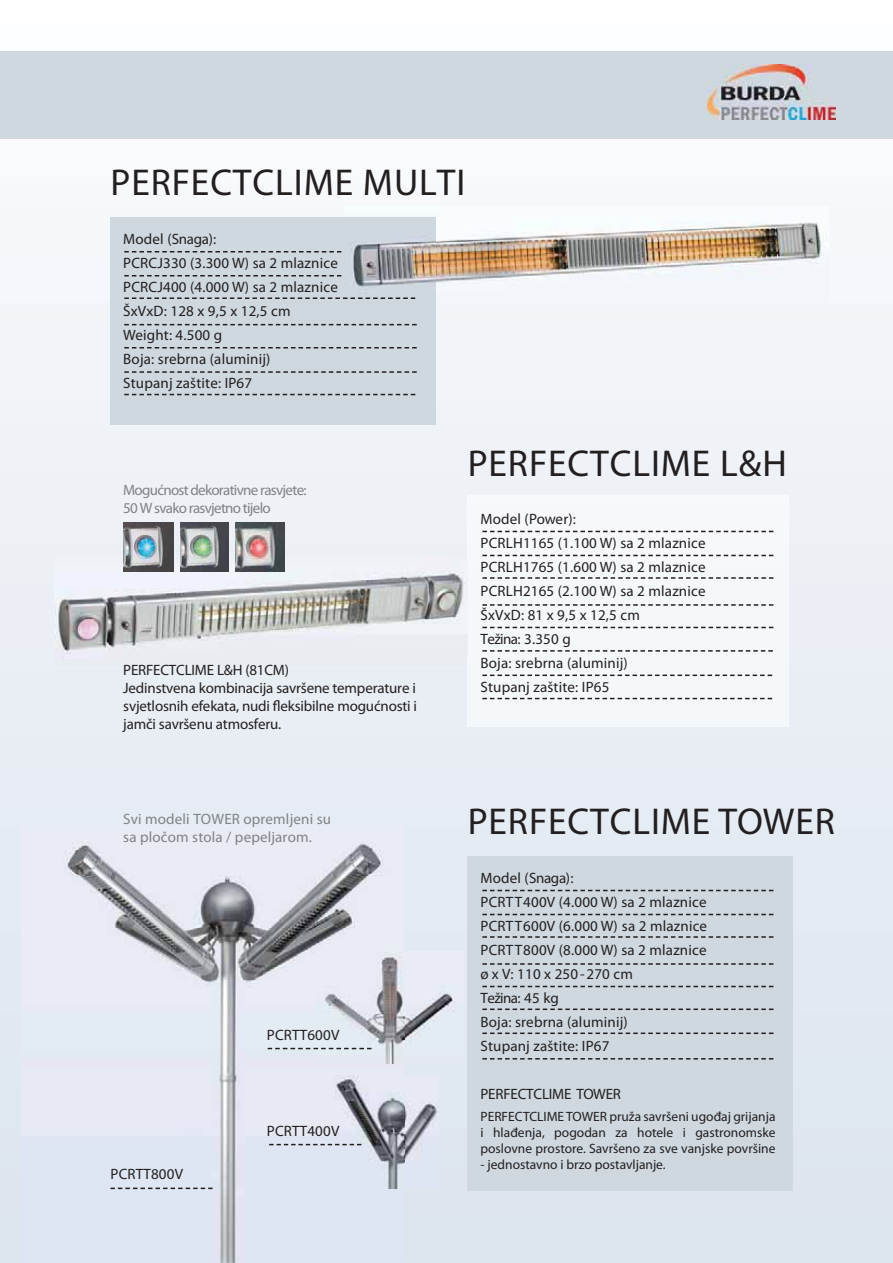
<style>
.page{position:relative;width:893px;height:1263px;background:#fff}
.page>*{position:absolute;margin:0;border:0;box-sizing:border-box;transform-origin:0 0}
.t1{font:condensed 37.5px "Franklin Gothic";letter-spacing:.025em;color:#231f20}
.t2{font:condensed 15px/24px "Franklin Gothic";letter-spacing:.01em;color:#231f20}
.t3{font:condensed 15px/18px "Franklin Gothic";letter-spacing:-.045em;color:#808285}
.t4{font:condensed 15px/18px "Franklin Gothic";letter-spacing:.01em;color:#808285}
.t5{font:600 condensed 15px "Franklin Gothic";letter-spacing:-.015em;color:#231f20}
.t6{font:13.5px/16.2px "Myriad Pro";color:#231f20;text-align:justify}
</style>
<div class="page">
<div style="left:0;top:0;width:893px;height:1263px;background:linear-gradient(to bottom,#fbfcfd,#dbe3ee)"></div>
<div style="left:0;top:51px;width:893px;height:87px;background:#ced8de"></div>
<div style="left:110px;top:217px;width:326px;height:208px;background:#ced8de"></div>
<svg style="left:124px;top:251px;width:217px;height:2px"></svg>
<svg style="left:124px;top:275px;width:217px;height:2px"></svg>
<svg style="left:124px;top:298px;width:216px;height:1px"></svg>
<svg style="left:124px;top:324px;width:293px;height:1px"></svg>
<svg style="left:124px;top:394px;width:291px;height:1px"></svg>
<div style="left:468px;top:856px;width:325px;height:335px;background:#ced8de"></div>
<svg style="left:482px;top:890px;width:291px;height:1px"></svg>
<svg style="left:482px;top:914px;width:291px;height:1px"></svg>
<svg style="left:482px;top:936px;width:291px;height:2px"></svg>
<svg style="left:482px;top:963px;width:291px;height:2px"></svg>
<svg style="left:482px;top:986px;width:291px;height:1px"></svg>
<svg style="left:482px;top:1009px;width:291px;height:1px"></svg>
<svg style="left:482px;top:1033px;width:291px;height:1px"></svg>
<svg style="left:482px;top:1058px;width:291px;height:2px"></svg>
<div style="left:467px;top:496px;width:321px;height:230px;background:#f5f8fb"></div>
<svg style="left:482px;top:531px;width:291px;height:1px"></svg>
<svg style="left:482px;top:555px;width:291px;height:1px"></svg>
<svg style="left:482px;top:577px;width:291px;height:2px"></svg>
<svg style="left:482px;top:604px;width:291px;height:2px"></svg>
<svg style="left:482px;top:627px;width:291px;height:1px"></svg>
<svg style="left:482px;top:650px;width:291px;height:2px"></svg>
<svg style="left:482px;top:675px;width:290px;height:1px"></svg>
<svg style="left:482px;top:698px;width:290px;height:1px"></svg>
<img style="left:54px;top:554px;width:414px;height:112px">
<img style="left:436px;top:206px;width:393px;height:96px">
<img style="left:344px;top:206px;width:92px;height:11px">
<img style="left:343px;top:241px;width:93px;height:58px">
<img style="left:343px;top:298px;width:72px;height:1px">
<img style="left:180px;top:523px;width:49px;height:48px">
<img style="left:236px;top:523px;width:48px;height:48px">
<img style="left:124px;top:522px;width:49px;height:50px">
<img style="left:21px;top:825px;width:383px;height:438px">
<img style="left:315px;top:951px;width:148px;height:112px">
<img style="left:334px;top:1075px;width:104px;height:114px">
<svg style="left:110px;top:1188px;width:103px;height:1px"></svg>
<svg style="left:268px;top:1048px;width:103px;height:1px"></svg>
<svg style="left:269px;top:1144px;width:92px;height:1px"></svg>
<svg style="left:124px;top:371px;width:293px;height:2px"></svg>
<svg style="left:124px;top:347px;width:293px;height:2px"></svg>
<img style="left:707px;top:65px;width:128px;height:54px">
<h1 class="t1" style="left:110px;top:170px;width:356px">PERFECTCLIME MULTI</h1>
<p class="t2" style="left:123px;top:228px;width:216px">Model (Snaga):<br>PCRCJ330 (3.300 W) sa 2 mlaznice<br>PCRCJ400 (4.000 W) sa 2 mlaznice<br>ŠxVxD: 128 x 9,5 x 12,5 cm<br>Weight: 4.500 g<br>Boja: srebrna (aluminij)<br>Stupanj zaštite: IP67</p>
<p class="t3" style="left:123px;top:482px;width:185px">Mogućnost dekorativne rasvjete:<br>50 W svako rasvjetno tijelo</p>
<p class="t5" style="left:123px;top:665px;width:167px">PERFECTCLIME L&amp;H (81CM)</p>
<p class="t2" style="left:123px;top:681px;width:295px;line-height:18px;text-align:justify">Jedinstvena kombinacija savršene temperature i svjetlosnih efekata, nudi fleksibilne mogućnosti i jamči savršenu atmosferu.</p>
<h1 class="t1" style="left:468px;top:451px;width:321px">PERFECTCLIME L&amp;H</h1>
<p class="t2" style="left:480px;top:508px;width:227px">Model (Power):<br>PCRLH1165 (1.100 W) sa 2 mlaznice<br>PCRLH1765 (1.600 W) sa 2 mlaznice<br>PCRLH2165 (2.100 W) sa 2 mlaznice<br>ŠxVxD: 81 x 9,5 x 12,5 cm<br>Težina: 3.350 g<br>Boja: srebrna (aluminij)<br>Stupanj zaštite: IP65</p>
<p class="t4" style="left:123px;top:812px;width:209px">Svi modeli TOWER opremljeni su sa pločom stola / pepeljarom.</p>
<p class="t2" style="left:267px;top:1024px;width:74px">PCRTT600V</p>
<p class="t2" style="left:110px;top:1163px;width:74px">PCRTT800V</p>
<p class="t2" style="left:267px;top:1120px;width:74px">PCRTT400V</p>
<h1 class="t1" style="left:468px;top:809px;width:369px">PERFECTCLIME TOWER</h1>
<p class="t2" style="left:480px;top:867px;width:228px">Model (Snaga):<br>PCRTT400V (4.000 W) sa 2 mlaznice<br>PCRTT600V (6.000 W) sa 2 mlaznice<br>PCRTT800V (8.000 W) sa 2 mlaznice ø x V: 110 x 250 - 270 cm<br>Težina: 45 kg<br>Boja: srebrna (aluminij)<br>Stupanj zaštite: IP67</p>
<p class="t5" style="left:480px;top:1089px;width:142px">PERFECTCLIME TOWER</p>
<p class="t6" style="left:480px;top:1109px;width:297px">PERFECTCLIME TOWER pruža savršeni ugođaj grijanja i hlađenja, pogodan za hotele i gastronomske poslovne prostore. Savršeno za sve vanjske površine</p>
<p class="t6" style="left:480px;top:1158px;width:187px">- jednostavno i brzo postavljanje.</p>
</div>
